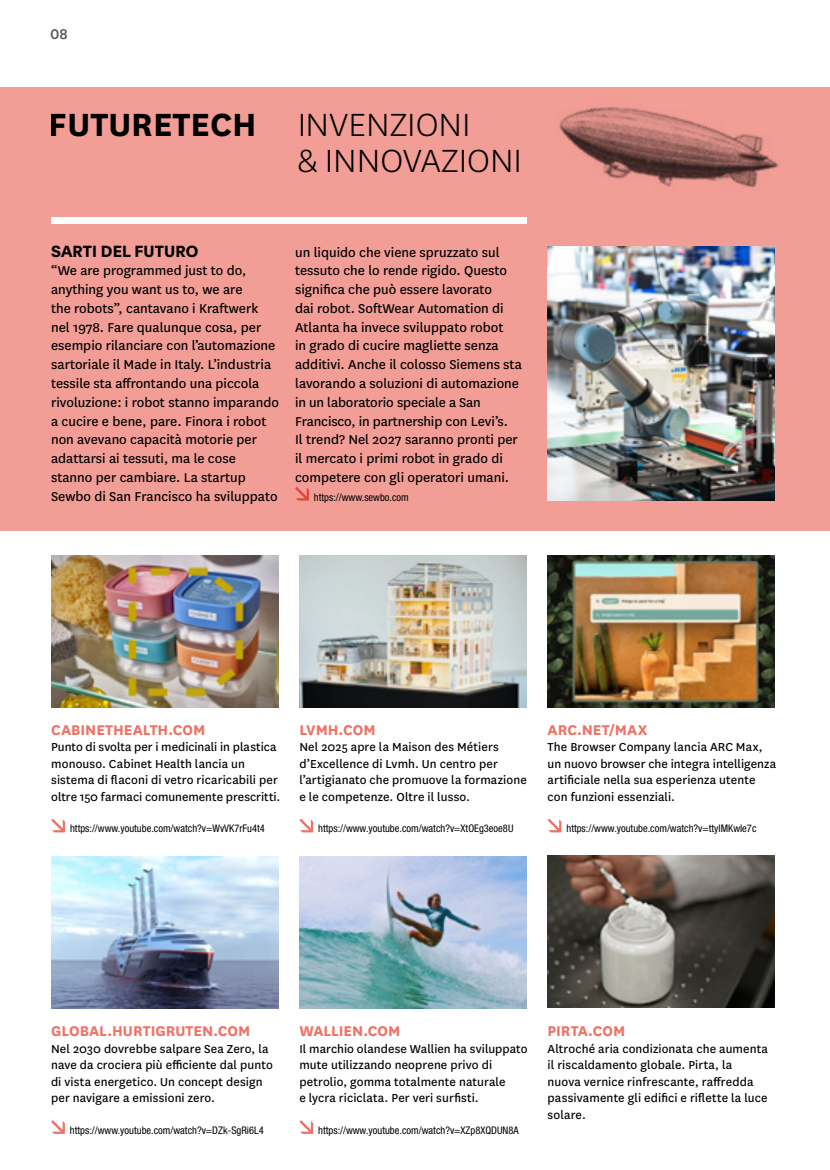
<style>
.page{position:relative;width:830px;height:1170px;background:#fff}
.page>*{position:absolute;margin:0;border:0;box-sizing:border-box;transform-origin:0 0}
.t1{font:300 37.5px/36px "National";color:#000}
.t2{font:700 37.5px "National";color:#000}
.t3{font:700 16.5px "National";color:#ee7265}
.t4{font:500 16.5px "National";color:#575756}
.t5{font:700 15.75px "Plain";letter-spacing:.01em;color:#000}
.t6{font:15px/18.8px "National";color:#000}
.t7{font:13.5px/16.5px "National";letter-spacing:.005em;color:#000}
.t8{font:condensed 10.5px "Helvetica Neue LT Std";color:#000}
</style>
<div class="page">
<div style="left:0;top:87px;width:829px;height:443px;background:#f29e96"></div>
<img style="left:547px;top:855px;width:227px;height:152px">
<img style="left:299px;top:555px;width:227px;height:152px">
<img style="left:51px;top:555px;width:227px;height:152px">
<img style="left:547px;top:555px;width:227px;height:152px">
<img style="left:51px;top:856px;width:227px;height:152px">
<img style="left:299px;top:856px;width:227px;height:152px">
<svg style="left:51px;top:818px;width:14px;height:14px"></svg>
<svg style="left:51px;top:1120px;width:14px;height:13px"></svg>
<svg style="left:299px;top:818px;width:14px;height:14px"></svg>
<svg style="left:547px;top:818px;width:14px;height:14px"></svg>
<svg style="left:299px;top:1120px;width:14px;height:13px"></svg>
<img style="left:559px;top:107px;width:220px;height:81px">
<div style="left:51px;top:217px;width:475px;height:7px;background:#fff"></div>
<img style="left:547px;top:247px;width:227px;height:254px">
<svg style="left:295px;top:487px;width:14px;height:13px"></svg>
<p class="t4" style="left:50px;top:23px;width:19px">08</p>
<h1 class="t2" style="left:49px;top:98px;width:209px">FUTURETECH</h1>
<h1 class="t1" style="left:297px;top:105px;width:226px">INVENZIONI<br>&amp; INNOVAZIONI</h1>
<p class="t5" style="left:51px;top:240px;width:149px">SARTI DEL FUTURO</p>
<p class="t6" style="left:51px;top:261px;width:229px">“We are programmed just to do, anything you want us to, we are<br>the robots”, cantavano i Kraftwerk nel 1978. Fare qualunque cosa, per esempio rilanciare con l’automazione sartoriale il Made in Italy. L’industria tessile sta affrontando una piccola rivoluzione: i robot stanno imparando a cucire e bene, pare. Finora i robot non avevano capacità motorie per adattarsi ai tessuti, ma le cose stanno per cambiare. La startup Sewbo di San Francisco ha sviluppato</p>
<p class="t6" style="left:295px;top:242px;width:228px">un liquido che viene spruzzato sul tessuto che lo rende rigido. Questo significa che può essere lavorato<br>dai robot. SoftWear Automation di Atlanta ha invece sviluppato robot<br>in grado di cucire magliette senza additivi. Anche il colosso Siemens sta lavorando a soluzioni di automazione in un laboratorio speciale a San Francisco, in partnership con Levi’s.<br>Il trend? Nel 2027 saranno pronti per il mercato i primi robot in grado di competere con gli operatori umani.</p>
<p class="t8" style="left:314px;top:490px;width:96px">https://www.sewbo.com</p>
<p class="t3" style="left:51px;top:718px;width:156px">CABINETHEALTH.COM</p>
<p class="t7" style="left:51px;top:738px;width:230px">Punto di svolta per i medicinali in plastica monouso. Cabinet Health lancia un sistema di flaconi di vetro ricaricabili per oltre 150 farmaci comunemente prescritti.</p>
<p class="t8" style="left:70px;top:822px;width:196px">https://www.youtube.com/watch?v=WvVK7rFu4t4</p>
<p class="t3" style="left:299px;top:718px;width:78px">LVMH.COM</p>
<p class="t7" style="left:299px;top:738px;width:229px">Nel 2025 apre la Maison des Métiers d’Excellence di Lvmh. Un centro per l’artigianato che promuove la formazione e le competenze. Oltre il lusso.</p>
<p class="t8" style="left:318px;top:822px;width:197px">https://www.youtube.com/watch?v=XtOEg3eoe8U</p>
<p class="t3" style="left:547px;top:718px;width:101px">ARC.NET/MAX</p>
<p class="t7" style="left:547px;top:738px;width:230px">The Browser Company lancia ARC Max, un nuovo browser che integra intelligenza artificiale nella sua esperienza utente con funzioni essenziali.</p>
<p class="t8" style="left:566px;top:822px;width:191px">https://www.youtube.com/watch?v=ttylMKwIe7c</p>
<p class="t3" style="left:51px;top:1019px;width:201px">GLOBAL.HURTIGRUTEN.COM</p>
<p class="t7" style="left:51px;top:1039px;width:223px">Nel 2030 dovrebbe salpare Sea Zero, la nave da crociera più efficiente dal punto di vista energetico. Un concept design per navigare a emissioni zero.</p>
<p class="t8" style="left:70px;top:1123px;width:195px">https://www.youtube.com/watch?v=DZk-SgRi6L4</p>
<p class="t3" style="left:299px;top:1019px;width:102px">WALLIEN.COM</p>
<p class="t7" style="left:299px;top:1039px;width:230px">Il marchio olandese Wallien ha sviluppato mute utilizzando neoprene privo di petrolio, gomma totalmente naturale<br>e lycra riciclata. Per veri surfisti.</p>
<p class="t8" style="left:318px;top:1123px;width:202px">https://www.youtube.com/watch?v=XZp8XQDUN8A</p>
<p class="t3" style="left:547px;top:1019px;width:79px">PIRTA.COM</p>
<p class="t7" style="left:547px;top:1039px;width:222px">Altroché aria condizionata che aumenta il riscaldamento globale. Pirta, la nuova vernice rinfrescante, raffredda passivamente gli edifici e riflette la luce solare.</p>
</div>
